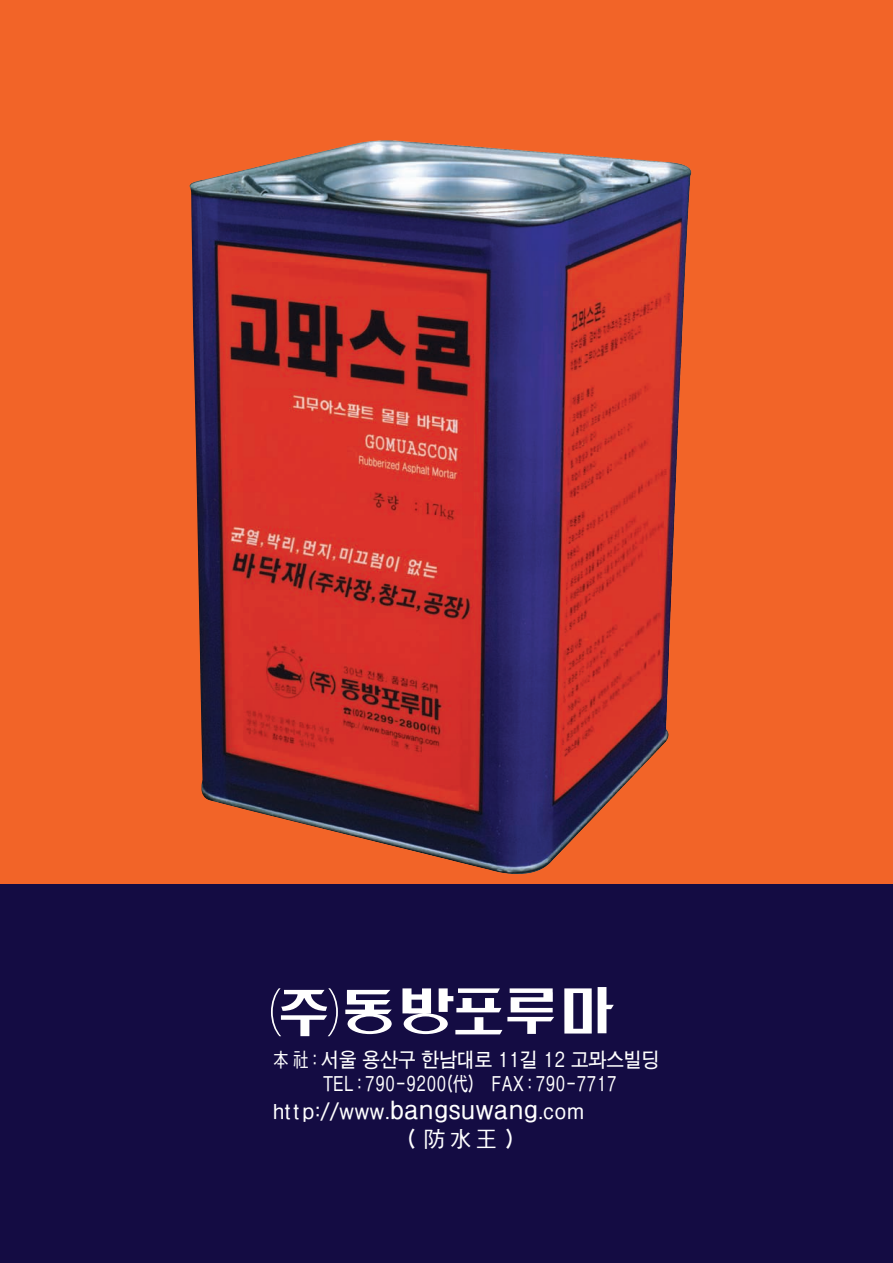
<style>
.page{position:relative;width:893px;height:1263px;background:#f26428}
.page>*{position:absolute;margin:0;border:0;box-sizing:border-box;transform-origin:0 0}
.정규{font:700 22.5px "HY Go Thic";color:#fff}
.정규-2{font:700 20.25px "HY Go Thic";color:#fff;scale:.8 1}
.정규-3{font:700 20.25px "HY Go Thic";color:#fff}
.정규-4{font:700 20.25px "HY Go Thic";letter-spacing:-.025em;color:#fff;scale:.8 1}
.s1{font-size:24.75px}
</style>
<div class="page">
<div style="left:0;top:884px;width:893px;height:379px;background:#140c43"></div>
<img style="left:189px;top:140px;width:503px;height:735px">
<svg style="left:271px;top:988px;width:67px;height:48px"></svg>
<svg style="left:345px;top:990px;width:47px;height:44px"></svg>
<svg style="left:564px;top:988px;width:28px;height:45px"></svg>
<svg style="left:598px;top:987px;width:16px;height:46px"></svg>
<svg style="left:402px;top:988px;width:152px;height:46px"></svg>
<p class="정규-4" style="left:273px;top:1049px;width:486px">本 社 : 서울 용산구 한남대로 11길 12 고뫄스빌딩</p>
<p class="정규-2" style="left:323px;top:1074px;width:369px">TEL : 790-9200 (代) FAX : 790-7717</p>
<p class="정규-3" style="left:273px;top:1102px;width:313px">http://www.<span class="s1">bangsuwang</span>.com</p>
<p class="정규" style="left:408px;top:1128px;width:108px">( 防水王 )</p>
</div>
